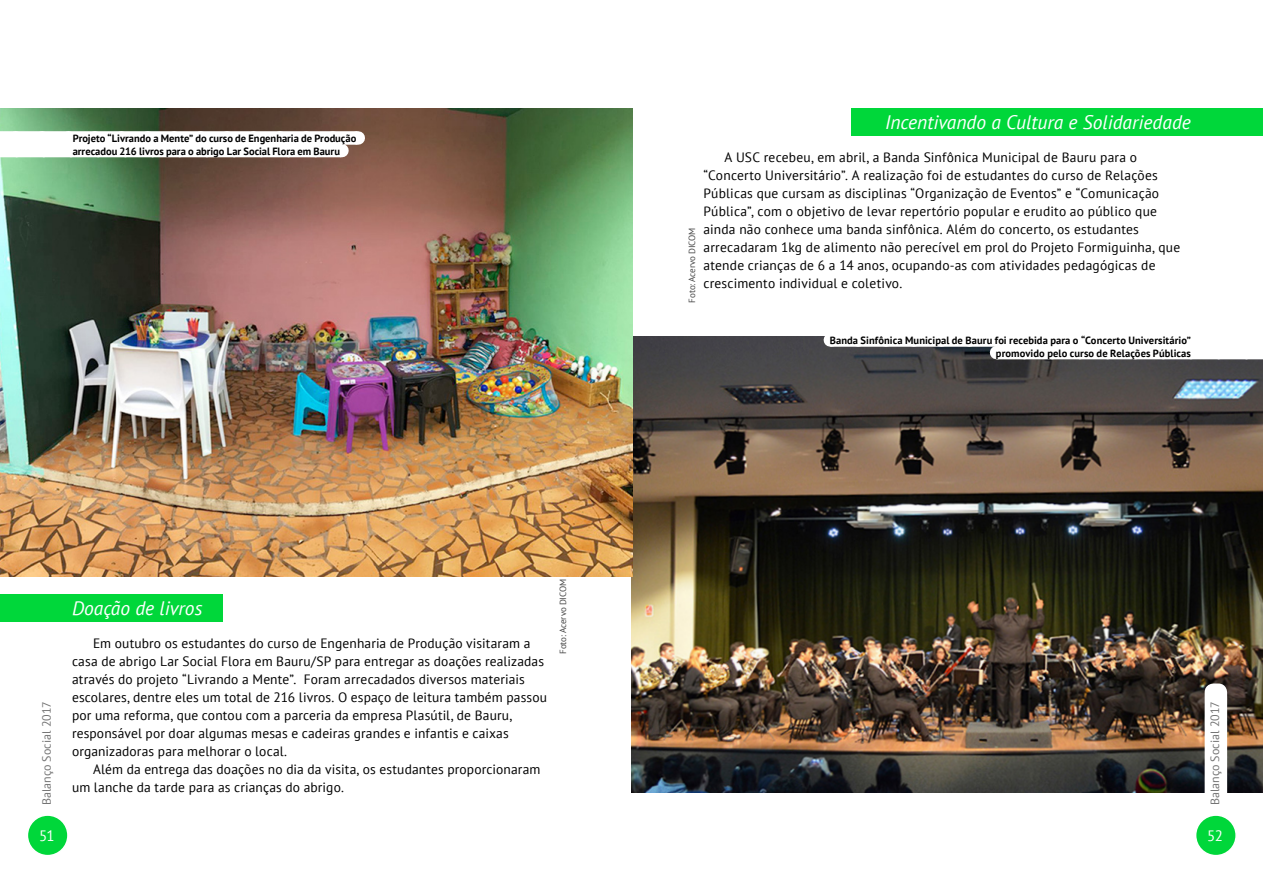
<style>
.page{position:relative;width:1263px;height:893px;background:#fff}
.page>*{position:absolute;margin:0;border:0;box-sizing:border-box;transform-origin:0 0}
.t1{font:italic 19.5px "PT Sans";color:#fff}
.t2{font:15px "PT Sans";color:#fff}
.t3{font:13.5px/18px "PT Sans";letter-spacing:.01em;color:#000}
.t4{font:12px "PT Sans";color:#737373}
.t5{font:700 10.5px/12.6px "PT Sans";color:#000}
.t6{font:9px "PT Sans";letter-spacing:-.01em;color:#424242}
</style>
<div class="page">
<div style="left:0;top:594px;width:222px;height:27px;background:#00d73a"></div>
<div style="left:851px;top:108px;width:412px;height:27px;background:#00d73a"></div>
<img style="left:632px;top:336px;width:631px;height:456px">
<img style="left:0;top:108px;width:632px;height:468px">
<div style="left:0;top:131px;width:357px;height:14px;background:#fff"></div>
<svg style="left:357px;top:131px;width:1px;height:14px"></svg>
<div style="left:0;top:144px;width:341px;height:13px;background:#fff"></div>
<svg style="left:17px;top:131px;width:327px;height:26px"></svg>
<div style="left:830px;top:333px;width:433px;height:14px;background:#fff"></div>
<svg style="left:858px;top:346px;width:405px;height:13px"></svg>
<div style="left:1204px;top:683px;width:23px;height:144px;background:#fff;border-radius:9px"></div>
<div style="left:27px;top:815px;width:41px;height:41px;background:#00d73a;border-radius:50%"></div>
<div style="left:27px;top:814px;width:42px;height:42px;border:2px solid #fff;border-radius:50%"></div>
<div style="left:1195px;top:815px;width:41px;height:41px;background:#00d73a;border-radius:50%"></div>
<div style="left:1195px;top:814px;width:42px;height:42px;border:2px solid #fff;border-radius:50%"></div>
<p class="t5" style="left:73px;top:132px;width:285px">Projeto “Livrando a Mente” do curso de Engenharia de Produção arrecadou 216 livros para o abrigo Lar Social Flora em Bauru</p>
<h1 class="t1" style="left:885px;top:110px;width:307px">Incentivando a Cultura e Solidariedade</h1>
<p class="t6" style="left:686px;top:303px;width:77px;rotate:-90deg">Foto: Acervo DICOM</p>
<p class="t3" style="left:703px;top:148px;width:478px;text-indent:21px">A USC recebeu, em abril, a Banda Sinfônica Municipal de Bauru para o “Concerto Universitário”. A realização foi de estudantes do curso de Relações Públicas que cursam as disciplinas “Organização de Eventos” e “Comunicação Pública”, com o objetivo de levar repertório popular e erudito ao público que ainda não conhece uma banda sinfônica. Além do concerto, os estudantes arrecadaram 1kg de alimento não perecível em prol do Projeto Formiguinha, que atende crianças de 6 a 14 anos, ocupando-as com atividades pedagógicas de crescimento individual e coletivo.</p>
<p class="t5" style="left:830px;top:334px;width:363px;text-align:right">Banda Sinfônica Municipal de Bauru foi recebida para o “Concerto Universitário” promovido pelo curso de Relações Públicas</p>
<p class="t6" style="left:557px;top:654px;width:77px;rotate:-90deg">Foto: Acervo DICOM</p>
<h1 class="t1" style="left:72px;top:596px;width:132px">Doação de livros</h1>
<p class="t3" style="left:72px;top:634px;width:477px;text-indent:21px">Em outubro os estudantes do curso de Engenharia de Produção visitaram a casa de abrigo Lar Social Flora em Bauru/SP para entregar as doações realizadas através do projeto “Livrando a Mente”. Foram arrecadados diversos materiais escolares, dentre eles um total de 216 livros. O espaço de leitura também passou por uma reforma, que contou com a parceria da empresa Plasútil, de Bauru, responsável por doar algumas mesas e cadeiras grandes e infantis e caixas organizadoras para melhorar o local.</p>
<p class="t3" style="left:72px;top:760px;width:470px;text-indent:21px">Além da entrega das doações no dia da visita, os estudantes proporcionaram um lanche da tarde para as crianças do abrigo.</p>
<p class="t4" style="left:39px;top:805px;width:106px;rotate:-90deg">Balanço Social 2017</p>
<p class="t4" style="left:1207px;top:805px;width:106px;rotate:-90deg">Balanço Social 2017</p>
<p class="t2" style="left:39px;top:826px;width:17px">51</p>
<p class="t2" style="left:1207px;top:826px;width:17px">52</p>
</div>
